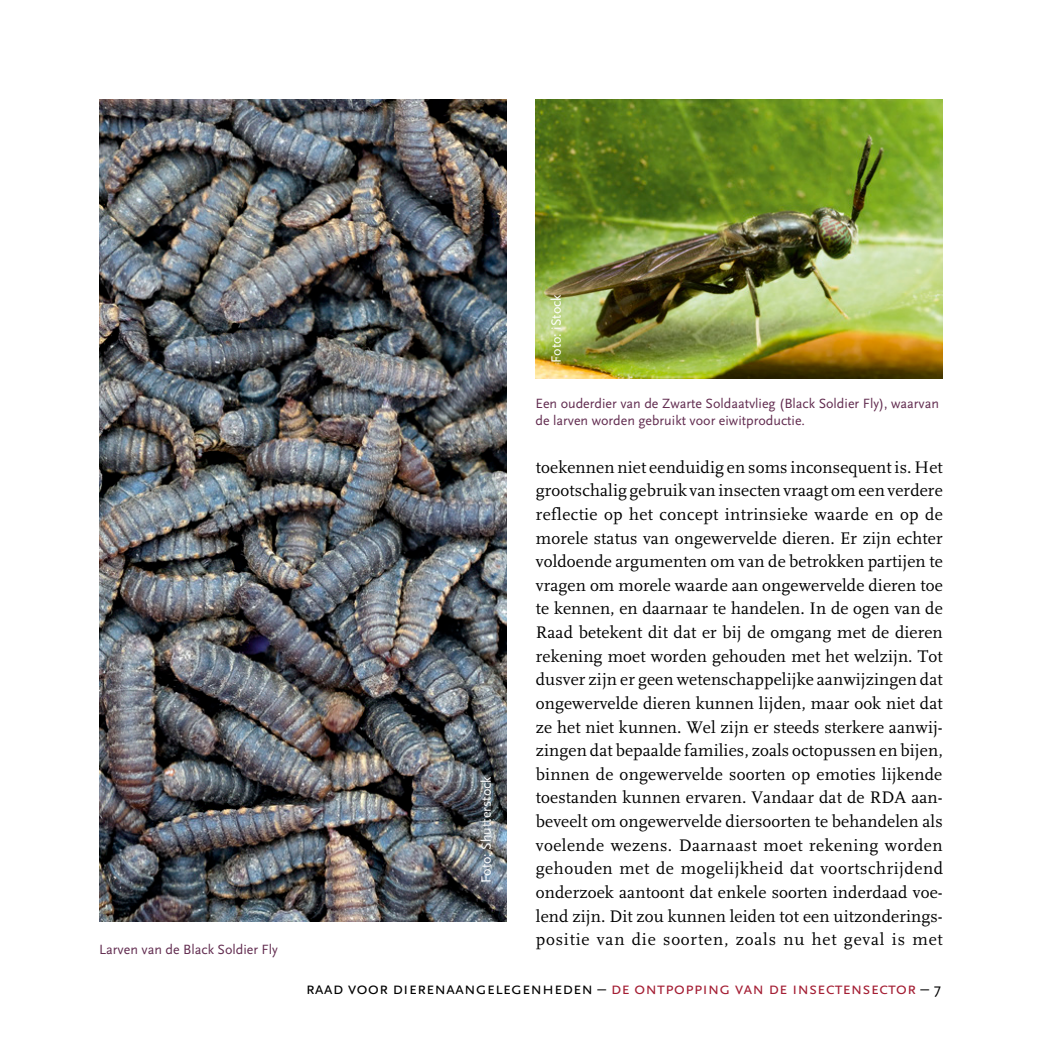
<style>
.page{position:relative;width:1042px;height:1042px;background:#fff}
.page>*{position:absolute;margin:0;border:0;box-sizing:border-box;transform-origin:0 0}
._2-koloms_bodytekst{font:17.5px/23.6px "Scala";letter-spacing:.045em;color:#000;text-align:justify}
.t1{font:17.5px "Scala Sans Caps";color:#000}
.Onderschrift{font:14px/17.5px "Scala Sans";color:#612b4f}
.Onderschrift-2{font:14px "Scala Sans";color:#fff}
.s1{color:#a41e34}
.s2{font-size:15.75px}
</style>
<div class="page">
<img style="left:99px;top:99px;width:407px;height:822px">
<img style="left:535px;top:99px;width:407px;height:279px">
<p class="Onderschrift" style="left:99px;top:941px;width:180px">Larven van de Black Soldier Fly</p>
<p class="Onderschrift-2" style="left:548px;top:363px;width:70px;rotate:-90deg">Foto: iStock</p>
<p class="Onderschrift-2" style="left:479px;top:883px;width:108px;rotate:-90deg">Foto: Shutterstock</p>
<p class="Onderschrift" style="left:535px;top:395px;width:405px">Een ouderdier van de Zwarte Soldaatvlieg (Black Soldier Fly), waarvan de larven worden gebruikt voor eiwitproductie.</p>
<p class="_2-koloms_bodytekst" style="left:536px;top:455px;width:409px">toekennen niet eenduidig en soms inconsequent is. Het grootschalig gebruik van insecten vraagt om een verdere reflectie op het concept intrinsieke waarde en op de morele status van ongewervelde dieren. Er zijn echter voldoende argumenten om van de betrokken partijen te vragen om morele waarde aan ongewervelde dieren toe te kennen, en daarnaar te handelen. In de ogen van de Raad betekent dit dat er bij de omgang met de dieren rekening moet worden gehouden met het welzijn. Tot dusver zijn er geen wetenschappelijke aanwijzingen dat ongewervelde dieren kunnen lijden, maar ook niet dat ze het niet kunnen. Wel zijn er steeds sterkere aanwij&shy;zingen dat bepaalde families, zoals octopussen en bijen, binnen de ongewervelde soorten op emoties lijkende toestanden kunnen ervaren. Vandaar dat de RDA aan&shy;beveelt om ongewervelde diersoorten te behandelen als voelende wezens. Daarnaast moet rekening worden gehouden met de mogelijkheid dat voortschrijdend onderzoek aantoont dat enkele soorten inderdaad voe&shy;lend zijn. Dit zou kunnen leiden tot een uitzonderings&shy;positie van die soorten, zoals nu het geval is met</p>
<p class="t1" style="left:306px;top:979px;width:637px">raad voor dierenaangelegenheden – <span class="s1">de ontpopping van de insectensector</span> – <span class="s2">7</span></p>
</div>
